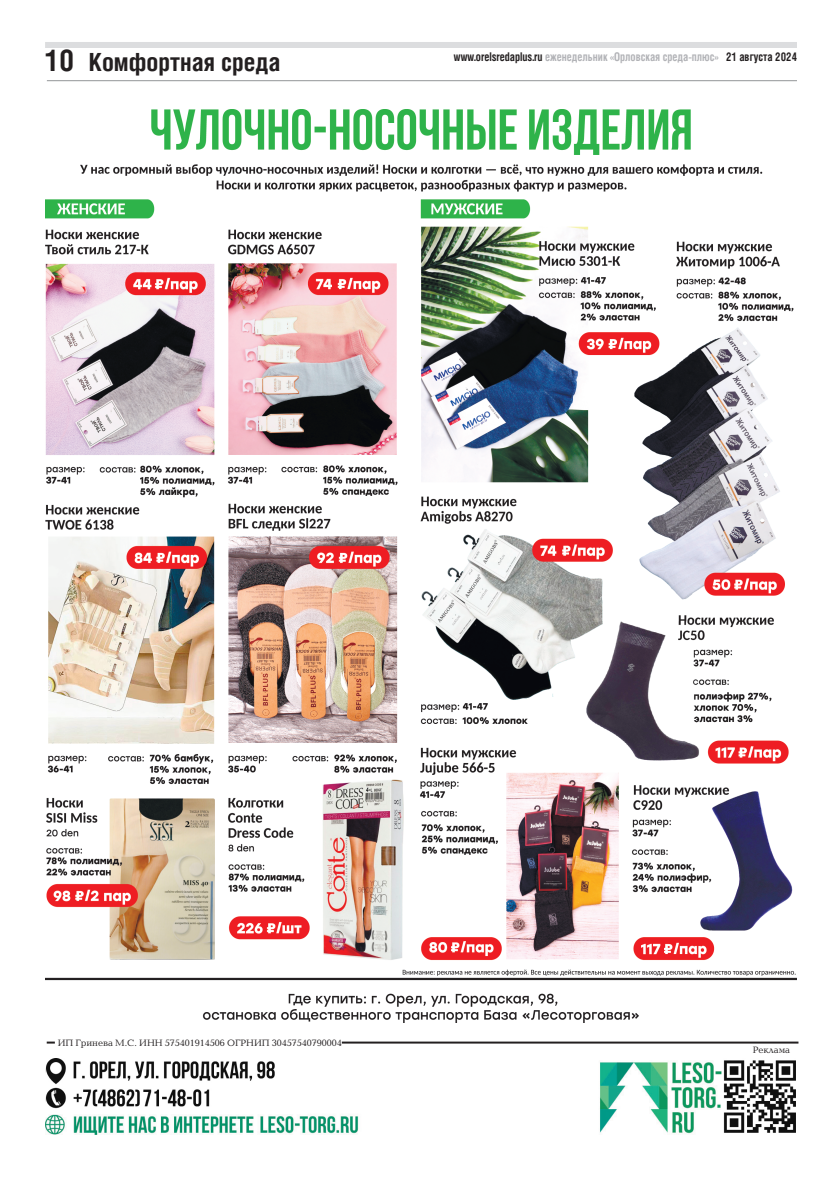
<style>
.page{position:relative;width:820px;height:1191px;background:#fff}
.page>*{position:absolute;margin:0;border:0;box-sizing:border-box;transform-origin:0 0}
.t1{font:25px "Helios Cond Bold 10";color:#231f20}
.t2{font:12px "Helios Cond Bold 10";color:#231f20;scale:.9 1}
.t3{font:9.5px "Baltica C9";color:#231f20}
.s1{font-size:30px}
.s2{color:#b2b3b7}
</style>
<div class="page">
<hr style="left:47px;top:80px;width:749px;height:1px;background:#939598">
<div style="left:45px;top:42px;width:751px;height:6px;background:#dcdddf"></div>
<hr style="left:47px;top:1041px;width:751px;height:2px;background:#231f20">
<img style="left:45px;top:1062px;width:676px;height:72px">
<img style="left:46px;top:1058px;width:260px;height:55px">
<img style="left:721px;top:1060px;width:74px;height:73px">
<div style="left:55px;top:1038px;width:287px;height:10px;background:#fff"></div>
<img style="left:45px;top:109px;width:751px;height:913px">
<h1 class="t1" style="left:45px;top:47px;width:237px"><span class="s1">10</span> Комфортная среда</h1>
<p class="t2" style="left:454px;top:49px;width:382px">www.orelsredaplus.ru <span class="s2">еженедельник «Орловская среда-плюс»</span> 21 августа 2024</p>
<p class="t3" style="left:58px;top:1038px;width:285px">ИП Гринева М.С. ИНН 575401914506 ОГРНИП 30457540790004</p>
<p class="t3" style="left:752px;top:1044px;width:39px">Реклама</p>
</div>
